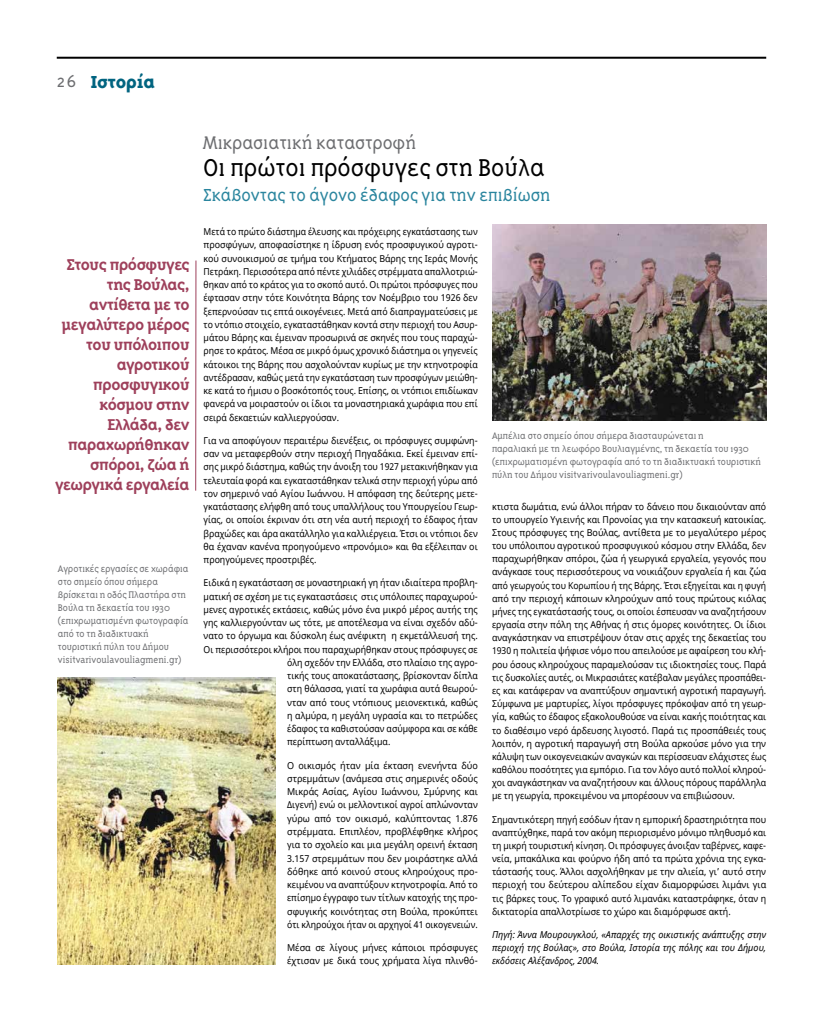
<style>
.page{position:relative;width:823px;height:1021px;background:#fff}
.page>*{position:absolute;margin:0;border:0;box-sizing:border-box;transform-origin:0 0}
.t1{font:300 28px "Triplex Ser Gr";color:#000}
.t2{font:300 21px "Triplex Ser Gr";color:#6d6e71}
.t3{font:300 20px "Triplex Ser Gr";color:#2a859e}
.t4{font:800 20px "Triplex Ser Gr";color:#006480}
.t5{font:700 18px/20px "Triplex Ser Gr";letter-spacing:-.02em;color:#9e405b;text-align:right}
.t6{font:300 11px/13px "Triplex Ser Gr";color:#6d6e71}
.t7{font:9.5px/13.2px "Noto Sans";color:#000;text-align:justify;scale:.92 1}
.t8{font:9.5px/13.2px "Noto Sans";color:#000;text-align:justify;scale:.91 1}
.t9{font:9.5px/13.2px "Noto Sans";color:#000;text-align:justify;scale:.95 1}
.t10{font:9.5px/13.2px "Noto Sans";color:#000;text-align:justify;scale:.93 1}
.t11{font:italic 9.5px/13.2px "Noto Sans";color:#000;text-align:justify;scale:.95 1}
.s1{font-weight:300;color:#6d6e71}
</style>
<div class="page">
<hr style="left:57px;top:57px;width:708px;height:2px;background:#000">
<hr style="left:195px;top:260px;width:1px;height:230px;background:#9e405b">
<img style="left:57px;top:677px;width:218px;height:287px">
<img style="left:492px;top:225px;width:273px;height:195px">
<h3 class="t4" style="left:57px;top:71px;width:100px"><span class="s1">26</span> Ιστορία</h3>
<h3 class="t5" style="left:55px;top:254px;width:136px">Στους πρόσφυγες της Βούλας, αντίθετα με το μεγαλύτερο μέρος του υπόλοιπου αγροτικού προσφυγικού κόσμου στην<br>Ελλάδα, δεν παραχωρήθηκαν σπόροι, ζώα ή γεωργικά εργαλεία</h3>
<p class="t6" style="left:58px;top:562px;width:132px">Αγροτικές εργασίες σε χωράφια στο σημείο όπου σήμερα βρίσκεται η οδός Πλαστήρα στη<br>Βούλα τη δεκαετία του 1930 (επιχρωματισμένη φωτογραφία από το τη διαδικτυακή τουριστική πύλη του Δήμου visitvarivoulavouliagmeni.gr)</p>
<h2 class="t2" style="left:203px;top:131px;width:214px">Μικρασιατική καταστροφή</h2>
<h1 class="t1" style="left:203px;top:152px;width:343px">Οι πρώτοι πρόσφυγες στη Βούλα</h1>
<h3 class="t3" style="left:203px;top:184px;width:349px">Σκάβοντας το άγονο έδαφος για την επιβίωση</h3>
<p class="t8" style="left:203px;top:225px;width:303px">Μετά το πρώτο διάστημα έλευσης και πρόχειρης εγκατάστασης των προσφύγων, αποφασίστηκε η ίδρυση ενός προσφυγικού αγροτι&shy;κού συνοικισμού σε τμήμα του Κτήματος Βάρης της Ιεράς Μονής Πετράκη. Περισσότερα από πέντε χιλιάδες στρέμματα απαλλοτριώ&shy;θηκαν από το κράτος για το σκοπό αυτό. Οι πρώτοι πρόσφυγες που έφτασαν στην τότε Κοινότητα Βάρης τον Νοέμβριο του 1926 δεν ξεπερνούσαν τις επτά οικογένειες. Μετά από διαπραγματεύσεις με το ντόπιο στοιχείο, εγκαταστάθηκαν κοντά στην περιοχή του Ασυρ&shy;μάτου Βάρης και έμειναν προσωρινά σε σκηνές που τους παραχώ&shy;ρησε το κράτος. Μέσα σε μικρό όμως χρονικό διάστημα οι γηγενείς κάτοικοι της Βάρης που ασχολούνταν κυρίως με την κτηνοτροφία αντέδρασαν, καθώς μετά την εγκατάσταση των προσφύγων μειώθη&shy;κε κατά το ήμισυ ο βοσκότοπός τους. Επίσης, οι ντόπιοι επιδίωκαν φανερά να μοιραστούν οι ίδιοι τα μοναστηριακά χωράφια που επί σειρά δεκαετιών καλλιεργούσαν.</p>
<p class="t10" style="left:203px;top:434px;width:296px">Για να αποφύγουν περαιτέρω διενέξεις, οι πρόσφυγες συμφώνη&shy;σαν να μεταφερθούν στην περιοχή Πηγαδάκια. Εκεί έμειναν επί&shy;σης μικρό διάστημα, καθώς την άνοιξη του 1927 μετακινήθηκαν για τελευταία φορά και εγκαταστάθηκαν τελικά στην περιοχή γύρω από τον σημερινό ναό Αγίου Ιωάννου. Η απόφαση της δεύτερης μετε&shy;γκατάστασης ελήφθη από τους υπαλλήλους του Υπουργείου Γεωρ&shy;γίας, οι οποίοι έκριναν ότι στη νέα αυτή περιοχή το έδαφος ήταν βραχώδες και άρα ακατάλληλο για καλλιέργεια. Έτσι οι ντόπιοι δεν θα έχαναν κανένα προηγούμενο «προνόμιο» και θα εξέλειπαν οι προηγούμενες προστριβές.</p>
<p class="t7" style="left:203px;top:576px;width:299px">Ειδικά η εγκατάσταση σε μοναστηριακή γη ήταν ιδιαίτερα προβλη-</p>
<p class="t7" style="left:203px;top:590px;width:299px">ματική σε σχέση με τις εγκαταστάσεις στις υπόλοιπες παραχωρού-</p>
<p class="t7" style="left:203px;top:603px;width:299px">μενες αγροτικές εκτάσεις, καθώς μόνο ένα μικρό μέρος αυτής της</p>
<p class="t7" style="left:203px;top:616px;width:299px">γης καλλιεργούνταν ως τότε, με αποτέλεσμα να είναι σχεδόν αδύ-</p>
<p class="t10" style="left:203px;top:629px;width:296px">νατο το όργωμα και δύσκολη έως ανέφικτη η εκμετάλλευσή της.</p>
<p class="t7" style="left:203px;top:643px;width:299px">Οι περισσότεροι κλήροι που παραχωρήθηκαν στους πρόσφυγες σε</p>
<p class="t7" style="left:287px;top:656px;width:209px">όλη σχεδόν την Ελλάδα, στο πλαίσιο της αγρο-</p>
<p class="t7" style="left:287px;top:669px;width:209px">τικής τους αποκατάστασης, βρίσκονταν δίπλα</p>
<p class="t7" style="left:287px;top:682px;width:209px">στη θάλασσα, γιατί τα χωράφια αυτά θεωρού-</p>
<p class="t9" style="left:287px;top:696px;width:202px">νταν από τους ντόπιους μειονεκτικά, καθώς</p>
<p class="t7" style="left:287px;top:709px;width:209px">η αλμύρα, η μεγάλη υγρασία και το πετρώδες</p>
<p class="t8" style="left:287px;top:722px;width:211px">έδαφος τα καθιστούσαν ασύμφορα και σε κάθε</p>
<p class="t7" style="left:287px;top:735px;width:114px">περίπτωση ανταλλάξιμα.</p>
<p class="t9" style="left:287px;top:759px;width:202px">Ο οικισμός ήταν μία έκταση ενενήντα δύο στρεμμάτων (ανάμεσα στις σημερινές οδούς Μικράς Ασίας, Αγίου Ιωάννου, Σμύρνης και Διγενή) ενώ οι μελλοντικοί αγροί απλώνονταν γύρω από τον οικισμό, καλύπτοντας 1.876 στρέμματα. Επιπλέον, προβλέφθηκε κλήρος για το σχολείο και μια μεγάλη ορεινή έκταση 3.157 στρεμμάτων που δεν μοιράστηκε αλλά δόθηκε από κοινού στους κληρούχους προ&shy;κειμένου να αναπτύξουν κτηνοτροφία. Από το επίσημο έγγραφο των τίτλων κατοχής της προ&shy;σφυγικής κοινότητας στη Βούλα, προκύπτει ότι κληρούχοι ήταν οι αρχηγοί 41 οικογενειών.</p>
<p class="t9" style="left:287px;top:941px;width:202px">Μέσα σε λίγους μήνες κάποιοι πρόσφυγες έχτισαν με δικά τους χρήματα λίγα πλινθό-</p>
<p class="t6" style="left:491px;top:429px;width:270px">Αμπέλια στο σημείο όπου σήμερα διασταυρώνεται η<br>παραλιακή με τη λεωφόρο Βουλιαγμένης, τη δεκαετία του 1930 (επιχρωματισμένη φωτογραφία από το τη διαδικτυακή τουριστική πύλη του Δήμου visitvarivoulavouliagmeni.gr)</p>
<p class="t7" style="left:491px;top:500px;width:299px">κτιστα δωμάτια, ενώ άλλοι πήραν το δάνειο που δικαιούνταν από το υπουργείο Υγιεινής και Προνοίας για την κατασκευή κατοικίας.<br>Στους πρόσφυγες της Βούλας, αντίθετα με το μεγαλύτερο μέρος του υπόλοιπου αγροτικού προσφυγικού κόσμου στην Ελλάδα, δεν παραχωρήθηκαν σπόροι, ζώα ή γεωργικά εργαλεία, γεγονός που ανάγκασε τους περισσότερους να νοικιάζουν εργαλεία ή και ζώα από γεωργούς του Κορωπίου ή της Βάρης. Έτσι εξηγείται και η φυγή από την περιοχή κάποιων κληρούχων από τους πρώτους κιόλας μήνες της εγκατάστασής τους, οι οποίοι έσπευσαν να αναζητήσουν εργασία στην πόλη της Αθήνας ή στις όμορες κοινότητες. Οι ίδιοι αναγκάστηκαν να επιστρέψουν όταν στις αρχές της δεκαετίας του 1930 η πολιτεία ψήφισε νόμο που απειλούσε με αφαίρεση του κλή&shy;ρου όσους κληρούχους παραμελούσαν τις ιδιοκτησίες τους. Παρά τις δυσκολίες αυτές, οι Μικρασιάτες κατέβαλαν μεγάλες προσπάθει&shy;ες και κατάφεραν να αναπτύξουν σημαντική αγροτική παραγωγή.<br>Σύμφωνα με μαρτυρίες, λίγοι πρόσφυγες πρόκοψαν από τη γεωρ&shy;γία, καθώς το έδαφος εξακολουθούσε να είναι κακής ποιότητας και το διαθέσιμο νερό άρδευσης λιγοστό. Παρά τις προσπάθειές τους λοιπόν, η αγροτική παραγωγή στη Βούλα αρκούσε μόνο για την κάλυψη των οικογενειακών αναγκών και περίσσευαν ελάχιστες έως καθόλου ποσότητες για εμπόριο. Για τον λόγο αυτό πολλοί κληρού&shy;χοι αναγκάστηκαν να αναζητήσουν και άλλους πόρους παράλληλα με τη γεωργία, προκειμένου να μπορέσουν να επιβιώσουν.</p>
<p class="t7" style="left:491px;top:812px;width:299px">Σημαντικότερη πηγή εσόδων ήταν η εμπορική δραστηριότητα που αναπτύχθηκε, παρά τον ακόμη περιορισμένο μόνιμο πληθυσμό και τη μικρή τουριστική κίνηση. Οι πρόσφυγες άνοιξαν ταβέρνες, καφε&shy;νεία, μπακάλικα και φούρνο ήδη από τα πρώτα χρόνια της εγκα&shy;τάστασής τους. Άλλοι ασχολήθηκαν με την αλιεία, γι’ αυτό στην περιοχή του δεύτερου αλίπεδου είχαν διαμορφώσει λιμάνι για τις βάρκες τους. Το γραφικό αυτό λιμανάκι καταστράφηκε, όταν η δικτατορία απαλλοτρίωσε το χώρο και διαμόρφωσε ακτή.</p>
<p class="t11" style="left:491px;top:927px;width:290px">Πηγή: Άννα Μουρουγκλού, «Απαρχές της οικιστικής ανάπτυξης στην περιοχή της Βούλας», στο Βούλα, Ιστορία της πόλης και του Δήμου, εκδόσεις Αλέξανδρος, 2004.</p>
</div>
